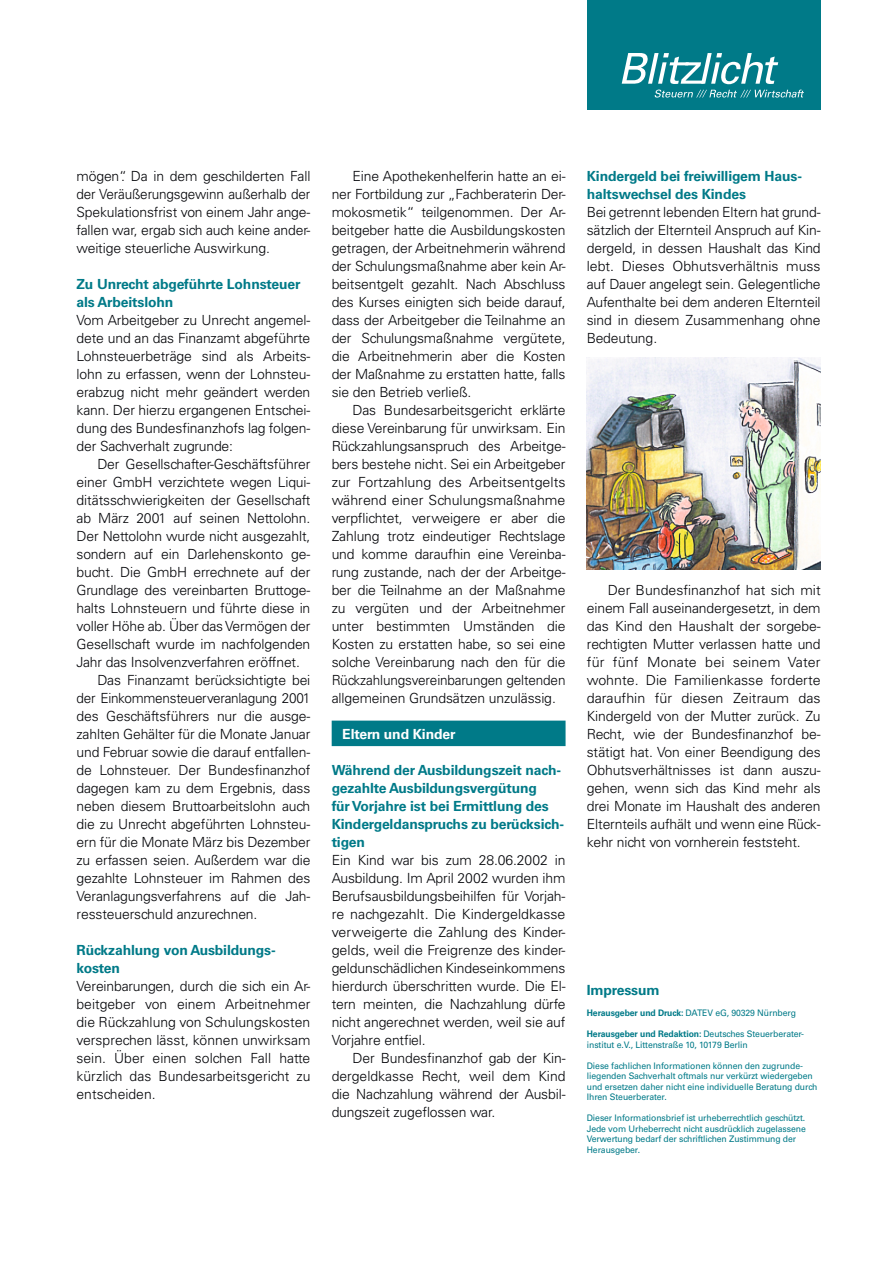
<style>
.page{position:relative;width:893px;height:1263px;background:#fff}
.page>*{position:absolute;margin:0;border:0;box-sizing:border-box;transform-origin:0 0}
.t1{font:300 13.95px/18px "Univers LT Std";letter-spacing:-.01em;color:#020307}
.t2{font:700 13.95px "Univers LT Std";letter-spacing:-.01em;color:#007a88}
.t3{font:700 13.95px "Univers LT Std";letter-spacing:-.01em;color:#fff}
.t4{font:9px/10.5px "Univers LT Std";letter-spacing:-.01em;color:#007a88;scale:.96 1}
.s1{font-weight:700;color:#007a88}
.s2{font-weight:700}
</style>
<div class="page">
<div style="left:587px;top:0;width:234px;height:110px;background:#007a88"></div>
<svg style="left:622px;top:53px;width:156px;height:31px"></svg>
<svg style="left:655px;top:90px;width:149px;height:8px"></svg>
<div style="left:332px;top:721px;width:234px;height:25px;background:#007a88"></div>
<img style="left:587px;top:357px;width:234px;height:213px">
<p class="t1" style="left:77px;top:167px;width:235px;text-align:justify">mögen“. Da in dem geschilderten Fall der Veräußerungsgewinn außerhalb der Spekulationsfrist von einem Jahr ange&shy;fallen war, ergab sich auch keine ander&shy;weitige steuerliche Auswirkung.</p>
<p class="t2" style="left:77px;top:275px;width:226px">Zu Unrecht abgeführte Lohnsteuer</p>
<p class="t2" style="left:77px;top:293px;width:98px">als Arbeitslohn</p>
<p class="t1" style="left:77px;top:311px;width:235px">Vom Arbeitgeber zu Unrecht angemel-</p>
<p class="t1" style="left:77px;top:329px;width:235px">dete und an das Finanzamt abgeführte</p>
<p class="t1" style="left:77px;top:347px;width:235px">Lohnsteuerbeträge sind als Arbeits-</p>
<p class="t1" style="left:77px;top:365px;width:235px">lohn zu erfassen, wenn der Lohnsteu-</p>
<p class="t1" style="left:77px;top:383px;width:235px">erabzug nicht mehr geändert werden</p>
<p class="t1" style="left:77px;top:401px;width:235px">kann. Der hierzu ergangenen Entschei-</p>
<p class="t1" style="left:77px;top:419px;width:235px">dung des Bundesfinanzhofs lag folgen-</p>
<p class="t1" style="left:77px;top:437px;width:158px">der Sachverhalt zugrunde:</p>
<p class="t1" style="left:97px;top:455px;width:215px">Der Gesellschafter-Geschäftsführer</p>
<p class="t1" style="left:77px;top:473px;width:235px">einer GmbH verzichtete wegen Liqui-</p>
<p class="t1" style="left:77px;top:491px;width:235px">ditätsschwierigkeiten der Gesellschaft</p>
<p class="t1" style="left:77px;top:509px;width:235px">ab März 2001 auf seinen Nettolohn.</p>
<p class="t1" style="left:77px;top:527px;width:235px">Der Nettolohn wurde nicht ausgezahlt,</p>
<p class="t1" style="left:77px;top:545px;width:235px">sondern auf ein Darlehenskonto ge-</p>
<p class="t1" style="left:77px;top:563px;width:235px">bucht. Die GmbH errechnete auf der</p>
<p class="t1" style="left:77px;top:581px;width:235px">Grundlage des vereinbarten Bruttoge-</p>
<p class="t1" style="left:77px;top:599px;width:235px">halts Lohnsteuern und führte diese in</p>
<p class="t1" style="left:77px;top:617px;width:235px">voller Höhe ab. Über das Vermögen der</p>
<p class="t1" style="left:77px;top:635px;width:235px">Gesellschaft wurde im nachfolgenden</p>
<p class="t1" style="left:77px;top:653px;width:225px">Jahr das Insolvenzverfahren eröffnet.</p>
<p class="t1" style="left:97px;top:671px;width:215px">Das Finanzamt berücksichtigte bei</p>
<p class="t1" style="left:77px;top:689px;width:235px">der Einkommensteuerveranlagung 2001</p>
<p class="t1" style="left:77px;top:707px;width:235px">des Geschäftsführers nur die ausge-</p>
<p class="t1" style="left:77px;top:725px;width:235px">zahlten Gehälter für die Monate Januar</p>
<p class="t1" style="left:77px;top:743px;width:235px">und Februar sowie die darauf entfallen-</p>
<p class="t1" style="left:77px;top:761px;width:235px">de Lohnsteuer. Der Bundesfinanzhof</p>
<p class="t1" style="left:77px;top:779px;width:235px">dagegen kam zu dem Ergebnis, dass</p>
<p class="t1" style="left:77px;top:797px;width:235px">neben diesem Bruttoarbeitslohn auch</p>
<p class="t1" style="left:77px;top:815px;width:235px">die zu Unrecht abgeführten Lohnsteu-</p>
<p class="t1" style="left:77px;top:833px;width:235px">ern für die Monate März bis Dezember</p>
<p class="t1" style="left:77px;top:851px;width:235px">zu erfassen seien. Außerdem war die</p>
<p class="t1" style="left:77px;top:869px;width:235px">gezahlte Lohnsteuer im Rahmen des</p>
<p class="t1" style="left:77px;top:887px;width:235px">Veranlagungsverfahrens auf die Jah-</p>
<p class="t1" style="left:77px;top:905px;width:182px">ressteuerschuld anzurechnen.</p>
<p class="t1" style="left:77px;top:941px;width:235px"><span class="s1">Rückzahlung von Ausbildungs&shy;kosten<br></span>Vereinbarungen, durch die sich ein Ar&shy;beitgeber von einem Arbeitnehmer die Rückzahlung von Schulungskosten versprechen lässt, können unwirksam sein. Über einen solchen Fall hatte kürzlich das Bundesarbeitsgericht zu entscheiden.</p>
<p class="t1" style="left:352px;top:167px;width:215px">Eine Apothekenhelferin hatte an ei-</p>
<p class="t1" style="left:332px;top:185px;width:235px">ner Fortbildung zur „Fachberaterin Der-</p>
<p class="t1" style="left:332px;top:203px;width:235px">mokosmetik“ teilgenommen. Der Ar-</p>
<p class="t1" style="left:332px;top:221px;width:235px">beitgeber hatte die Ausbildungskosten</p>
<p class="t1" style="left:332px;top:239px;width:235px">getragen, der Arbeitnehmerin während</p>
<p class="t1" style="left:332px;top:257px;width:235px">der Schulungsmaßnahme aber kein Ar-</p>
<p class="t1" style="left:332px;top:275px;width:235px">beitsentgelt gezahlt. Nach Abschluss</p>
<p class="t1" style="left:332px;top:293px;width:235px">des Kurses einigten sich beide darauf,</p>
<p class="t1" style="left:332px;top:311px;width:235px">dass der Arbeitgeber die Teilnahme an</p>
<p class="t1" style="left:332px;top:329px;width:235px">der Schulungsmaßnahme vergütete,</p>
<p class="t1" style="left:332px;top:347px;width:235px">die Arbeitnehmerin aber die Kosten</p>
<p class="t1" style="left:332px;top:365px;width:235px">der Maßnahme zu erstatten hatte, falls</p>
<p class="t1" style="left:332px;top:383px;width:141px">sie den Betrieb verließ.</p>
<p class="t1" style="left:352px;top:401px;width:215px">Das Bundesarbeitsgericht erklärte</p>
<p class="t1" style="left:332px;top:419px;width:235px">diese Vereinbarung für unwirksam. Ein</p>
<p class="t1" style="left:332px;top:437px;width:235px">Rückzahlungsanspruch des Arbeitge-</p>
<p class="t1" style="left:332px;top:455px;width:235px">bers bestehe nicht. Sei ein Arbeitgeber</p>
<p class="t1" style="left:332px;top:473px;width:235px">zur Fortzahlung des Arbeitsentgelts</p>
<p class="t1" style="left:332px;top:491px;width:235px">während einer Schulungsmaßnahme</p>
<p class="t1" style="left:332px;top:509px;width:235px">verpflichtet, verweigere er aber die</p>
<p class="t1" style="left:332px;top:527px;width:235px">Zahlung trotz eindeutiger Rechtslage</p>
<p class="t1" style="left:332px;top:545px;width:235px">und komme daraufhin eine Vereinba-</p>
<p class="t1" style="left:332px;top:563px;width:235px">rung zustande, nach der der Arbeitge-</p>
<p class="t1" style="left:332px;top:581px;width:235px">ber die Teilnahme an der Maßnahme</p>
<p class="t1" style="left:332px;top:599px;width:235px">zu vergüten und der Arbeitnehmer</p>
<p class="t1" style="left:332px;top:617px;width:235px">unter bestimmten Umständen die</p>
<p class="t1" style="left:332px;top:635px;width:235px">Kosten zu erstatten habe, so sei eine</p>
<p class="t1" style="left:332px;top:653px;width:235px">solche Vereinbarung nach den für die</p>
<p class="t1" style="left:332px;top:671px;width:235px">Rückzahlungsvereinbarungen geltenden</p>
<p class="t1" style="left:332px;top:689px;width:226px">allgemeinen Grundsätzen unzulässig.</p>
<p class="t3" style="left:342px;top:725px;width:115px">Eltern und Kinder</p>
<p class="t2" style="left:332px;top:761px;width:231px">Während der Ausbildungszeit nach-</p>
<p class="t2" style="left:332px;top:779px;width:207px">gezahlte Ausbildungsvergütung</p>
<p class="t2" style="left:332px;top:797px;width:219px">für Vorjahre ist bei Ermittlung des</p>
<p class="t2" style="left:332px;top:815px;width:234px">Kindergeldanspruchs zu berücksich-</p>
<p class="t2" style="left:332px;top:833px;width:35px">tigen</p>
<p class="t1" style="left:332px;top:851px;width:235px">Ein Kind war bis zum 28.06.2002 in</p>
<p class="t1" style="left:332px;top:869px;width:235px">Ausbildung. Im April 2002 wurden ihm</p>
<p class="t1" style="left:332px;top:887px;width:235px">Berufsausbildungsbeihilfen für Vorjah-</p>
<p class="t1" style="left:332px;top:905px;width:235px">re nachgezahlt. Die Kindergeldkasse</p>
<p class="t1" style="left:332px;top:923px;width:235px">verweigerte die Zahlung des Kinder-</p>
<p class="t1" style="left:332px;top:941px;width:235px">gelds, weil die Freigrenze des kinder-</p>
<p class="t1" style="left:332px;top:959px;width:235px">geldunschädlichen Kindeseinkommens</p>
<p class="t1" style="left:332px;top:977px;width:235px">hierdurch überschritten wurde. Die El-</p>
<p class="t1" style="left:332px;top:995px;width:235px">tern meinten, die Nachzahlung dürfe</p>
<p class="t1" style="left:332px;top:1013px;width:235px">nicht angerechnet werden, weil sie auf</p>
<p class="t1" style="left:332px;top:1031px;width:95px">Vorjahre entfiel.</p>
<p class="t1" style="left:352px;top:1049px;width:215px">Der Bundesfinanzhof gab der Kin-</p>
<p class="t1" style="left:332px;top:1067px;width:235px">dergeldkasse Recht, weil dem Kind</p>
<p class="t1" style="left:332px;top:1085px;width:235px">die Nachzahlung während der Ausbil-</p>
<p class="t1" style="left:332px;top:1103px;width:165px">dungszeit zugeflossen war.</p>
<p class="t1" style="left:587px;top:167px;width:235px"><span class="s1">Kindergeld bei freiwilligem Haus&shy;haltswechsel des Kindes<br></span>Bei getrennt lebenden Eltern hat grund&shy;sätzlich der Elternteil Anspruch auf Kin&shy;dergeld, in dessen Haushalt das Kind lebt. Dieses Obhutsverhältnis muss auf Dauer angelegt sein. Gelegentliche Aufenthalte bei dem anderen Elternteil sind in diesem Zusammenhang ohne Bedeutung.</p>
<p class="t1" style="left:587px;top:581px;width:235px;text-align:justify;text-indent:21px">Der Bundesfinanzhof hat sich mit einem Fall auseinandergesetzt, in dem das Kind den Haushalt der sorgebe&shy;rechtigten Mutter verlassen hatte und für fünf Monate bei seinem Vater wohnte. Die Familienkasse forderte daraufhin für diesen Zeitraum das Kindergeld von der Mutter zurück. Zu Recht, wie der Bundesfinanzhof be&shy;stätigt hat. Von einer Beendigung des Obhutsverhältnisses ist dann auszu&shy;gehen, wenn sich das Kind mehr als drei Monate im Haushalt des anderen Elternteils aufhält und wenn eine Rück&shy;kehr nicht von vornherein feststeht.</p>
<p class="t2" style="left:587px;top:982px;width:74px">Impressum</p>
<p class="t4" style="left:587px;top:1008px;width:219px"><span class="s2">Herausgeber und Druck:</span> DATEV eG, 90329 Nürnberg</p>
<p class="t4" style="left:587px;top:1029px;width:228px"><span class="s2">Herausgeber und Redaktion:</span> Deutsches Steuerberater&shy;institut e.V., Littenstraße 10, 10179 Berlin</p>
<p class="t4" style="left:587px;top:1060px;width:242px">Diese fachlichen Informationen können den zugrunde&shy;liegenden Sachverhalt oftmals nur verkürzt wiedergeben und ersetzen daher nicht eine individuelle Beratung durch Ihren Steuerberater.</p>
<p class="t4" style="left:587px;top:1113px;width:230px">Dieser Informationsbrief ist urheberrechtlich geschützt.<br>Jede vom Urheberrecht nicht ausdrücklich zugelassene Verwertung bedarf der schriftlichen Zustimmung der Herausgeber.</p>
</div>
